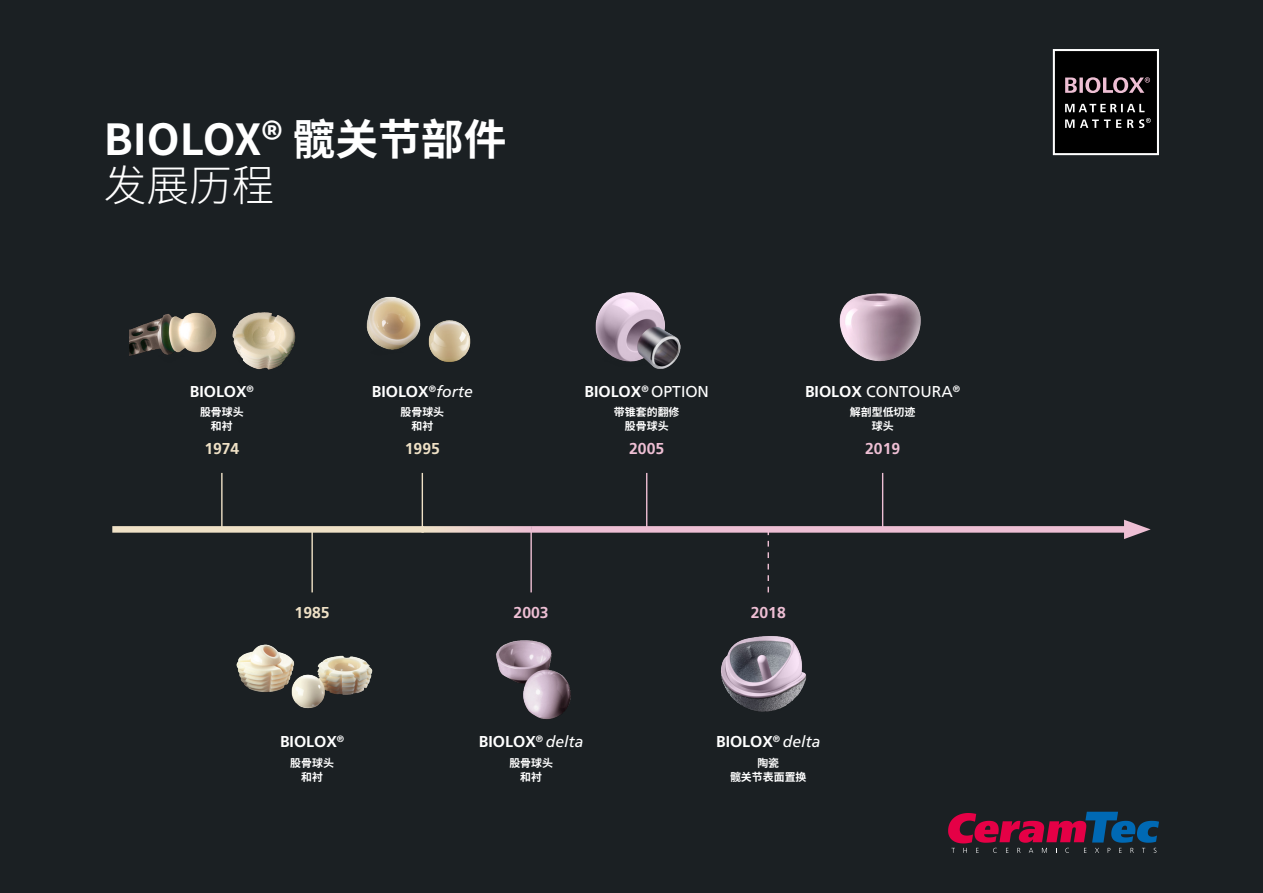
<style>
.page{position:relative;width:1263px;height:893px;background:#1b2023}
.page>*{position:absolute;margin:0;border:0;box-sizing:border-box;transform-origin:0 0}
.t1{font:700 42.75px "Source Han Sans CN";color:#fff}
.t2{font:300 42.75px "Source Han Sans CN";color:#fff}
.t3{font:700 15.75px "Frutiger LT Com";color:#fff}
.t4{font:700 15.75px "Frutiger LT Com";color:#eebfd4}
.t5{font:15.75px "Frutiger LT Com";color:#fff}
.t6{font:700 15.75px "Frutiger LT Com";color:#efe1c6}
.t7{font:700 10.95px/14px "Source Han Sans CN";color:#fff;text-align:center}
.s1{font-weight:400;font-style:italic}
.s2{font-weight:400}
.s3{font-weight:700}
</style>
<div class="page">
<svg style="left:1053px;top:49px;width:106px;height:106px;background:#2a2728"></svg>
<svg style="left:948px;top:812px;width:211px;height:41px"></svg>
<img style="left:595px;top:292px;width:86px;height:77px">
<img style="left:721px;top:636px;width:86px;height:76px">
<hr style="left:221px;top:473px;width:2px;height:56px;background:#efe1c6">
<hr style="left:311px;top:529px;width:2px;height:63px;background:#efe1c6">
<hr style="left:530px;top:529px;width:2px;height:63px;background:#eebfd4">
<svg style="left:767px;top:533px;width:2px;height:59px"></svg>
<hr style="left:422px;top:473px;width:1px;height:56px;background:#efe1c6">
<hr style="left:646px;top:473px;width:1px;height:56px;background:#eebfd4">
<hr style="left:882px;top:473px;width:1px;height:56px;background:#eebfd4">
<div style="left:531px;top:526px;width:604px;height:7px;background:#eebfd4"></div>
<svg style="left:1124px;top:520px;width:27px;height:19px"></svg>
<div style="left:112px;top:526px;width:312px;height:7px;background:#efe1c6"></div>
<svg style="left:421px;top:526px;width:110px;height:7px"></svg>
<img style="left:129px;top:312px;width:167px;height:58px">
<img style="left:236px;top:550px;width:137px;height:159px">
<img style="left:366px;top:296px;width:105px;height:66px">
<img style="left:496px;top:580px;width:75px;height:139px">
<img style="left:839px;top:293px;width:82px;height:69px">
<h1 class="t1" style="left:104px;top:118px;width:404px">BIOLOX® 髋关节部件</h1>
<h1 class="t2" style="left:104px;top:164px;width:172px">发展历程</h1>
<p class="t3" style="left:190px;top:382px;width:66px">BIOLOX<sup>®</sup></p>
<p class="t7" style="left:200px;top:405px;width:45px">股骨球头和衬</p>
<p class="t3" style="left:372px;top:382px;width:102px">BIOLOX<sup>®</sup><span class="s1">forte</span></p>
<p class="t7" style="left:400px;top:405px;width:45px">股骨球头和衬</p>
<p class="t3" style="left:584px;top:382px;width:126px">BIOLOX<sup>®</sup> <span class="s2">OPTION</span></p>
<p class="t7" style="left:614px;top:405px;width:67px">带锥套的翻修股骨球头</p>
<p class="t5" style="left:805px;top:382px;width:157px"><span class="s3">BIOLOX</span> CONTOURA<sup>®</sup></p>
<p class="t7" style="left:850px;top:405px;width:67px">解剖型低切迹球头</p>
<p class="t6" style="left:204px;top:439px;width:37px">1974</p>
<p class="t6" style="left:405px;top:439px;width:37px">1995</p>
<p class="t4" style="left:629px;top:439px;width:37px">2005</p>
<p class="t4" style="left:865px;top:439px;width:37px">2019</p>
<p class="t6" style="left:295px;top:603px;width:37px">1985</p>
<p class="t3" style="left:280px;top:732px;width:66px">BIOLOX<sup>®</sup></p>
<p class="t7" style="left:290px;top:756px;width:45px">股骨球头和衬</p>
<p class="t4" style="left:514px;top:603px;width:37px">2003</p>
<p class="t3" style="left:479px;top:732px;width:106px">BIOLOX<sup>®</sup> <span class="s1">delta</span></p>
<p class="t7" style="left:509px;top:756px;width:45px">股骨球头和衬</p>
<p class="t4" style="left:751px;top:603px;width:37px">2018</p>
<p class="t3" style="left:716px;top:732px;width:106px">BIOLOX<sup>®</sup> <span class="s1">delta</span></p>
<p class="t7" style="left:730px;top:756px;width:78px">陶瓷<br>髋关节表面置换</p>
</div>
